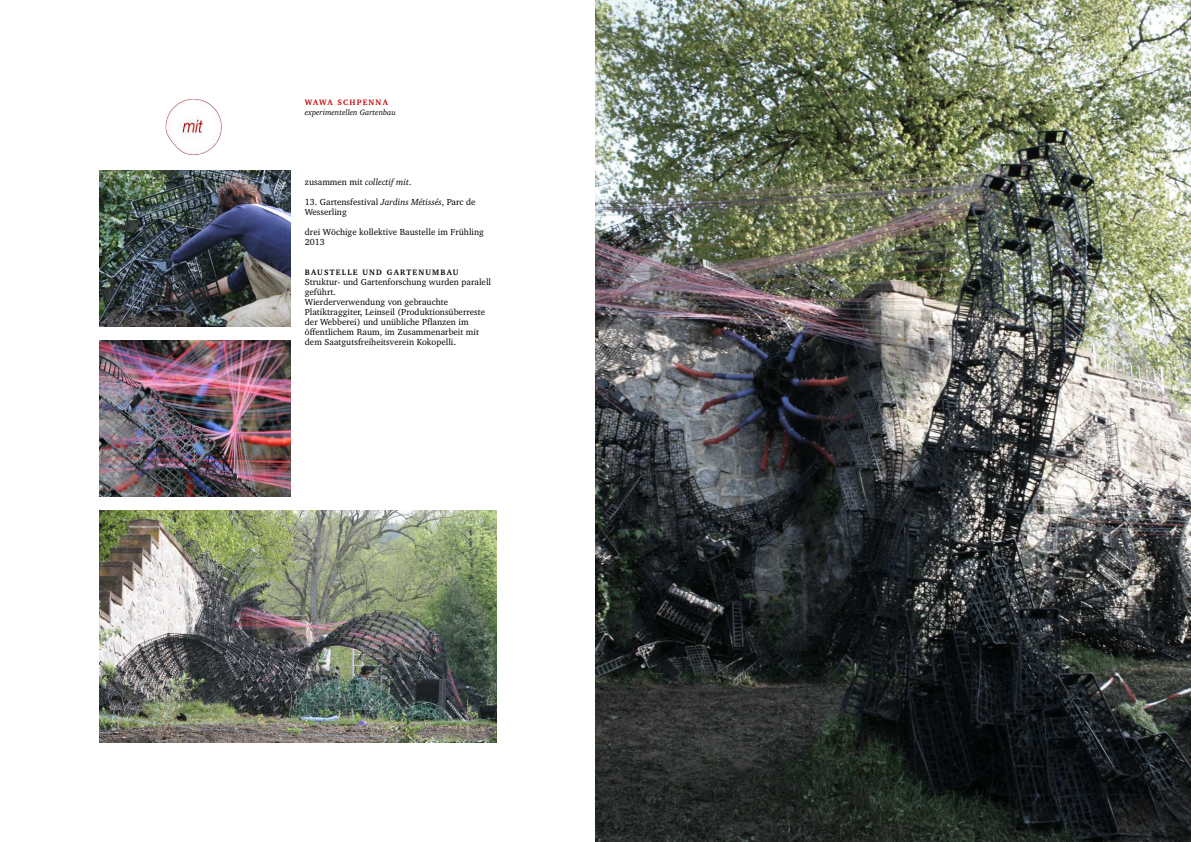
<style>
.page{position:relative;width:1191px;height:842px;background:#fff}
.page>*{position:absolute;margin:0;border:0;box-sizing:border-box;transform-origin:0 0}
.t1{font:9px/10px "Charter BT";color:#000}
.t2{font:italic 8px "Charter BT";color:#000}
.t3{font:700 8px "Charter BT";letter-spacing:.15em;color:#000}
.t4{font:700 8px "Charter BT";letter-spacing:.15em;color:#bf0000}
.s1{font-style:italic}
.s2{font-size:10px}
</style>
<div class="page">
<img style="left:99px;top:510px;width:397px;height:233px">
<img style="left:99px;top:170px;width:192px;height:156px">
<img style="left:99px;top:340px;width:192px;height:156px">
<img style="left:165px;top:99px;width:57px;height:56px">
<img style="left:595px;top:0;width:595px;height:842px">
<p class="t4" style="left:305px;top:99px;width:85px">WAWA SCHPENNA</p>
<p class="t2" style="left:305px;top:109px;width:92px">experimentellen Gartenbau</p>
<p class="t1" style="left:305px;top:178px;width:108px">zusammen mit <span class="s1">collectif mit</span>.</p>
<p class="t1" style="left:305px;top:198px;width:172px">13. Gartensfestival <span class="s1">Jardins Métissés</span>, Parc de<br>Wesserling</p>
<p class="t1" style="left:305px;top:228px;width:181px">drei Wöchige kollektive Baustelle im Frühling<br>2013</p>
<p class="t3" style="left:305px;top:269px;width:155px">BAUSTELLE UND GARTENUMBAU</p>
<p class="t1" style="left:305px;top:278px;width:188px">Struktur- und Gartenforschung wurden paralell geführt.<br>Wierderverwendung von gebrauchte Platiktraggiter<span class="s2">,</span> Leinseil (Produktionsüberreste der Webberei) und unübliche Pflanzen im öffentlichem Raum, im Zusammenarbeit mit dem Saatgutsfreiheitsverein Kokopelli<span class="s2">.</span></p>
</div>
